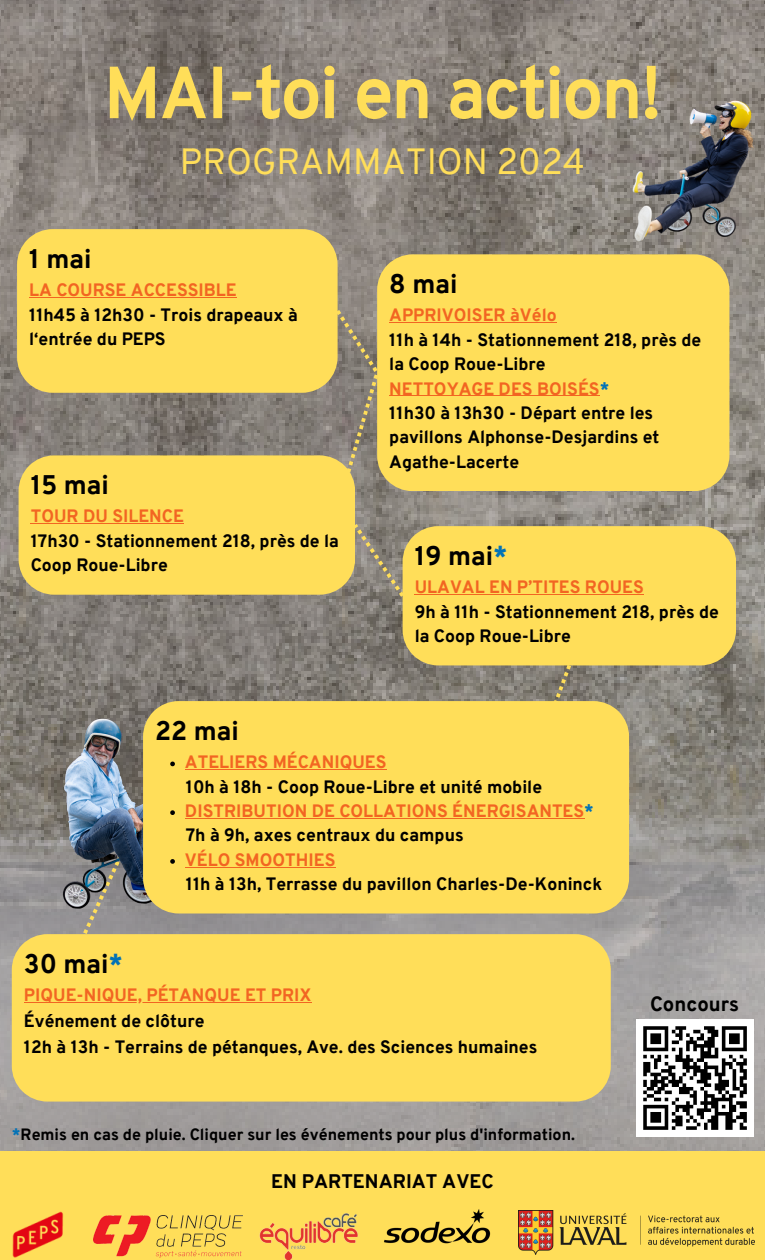
<style>
.page{position:relative;width:765px;height:1260px;background:#fff}
.page>*{position:absolute;margin:0;border:0;box-sizing:border-box;transform-origin:0 0}
.t1{font:69.75px "Overpass";color:#ffde59}
.t2{font:35.62px "Overpass";color:#ffde59}
.t3{font:800 26.25px "Overpass";color:#000}
.t4{font:800 20.12px "Overpass";color:#000}
.t5{font:800 19.12px "Overpass";color:#000}
.t6{font:800 17.5px/24.4px "Overpass";color:#000}
.t7{font:800 17.5px "Overpass";color:#f26522}
.t8{font:800 16px "Overpass";color:#000}
.s1{color:#f26522}
.s2{color:#0272b6}
</style>
<div class="page">
<img style="left:0;top:0;width:765px;height:1151px">
<div style="left:17px;top:229px;width:320px;height:164px;background:#ffde59"></div>
<hr style="left:29px;top:297px;width:208px;height:1px;background:#f26522">
<div style="left:12px;top:934px;width:599px;height:168px;background:#ffde59"></div>
<hr style="left:24px;top:1002px;width:288px;height:1px;background:#f26522">
<div style="left:403px;top:526px;width:333px;height:139px;background:#ffde59"></div>
<hr style="left:415px;top:594px;width:229px;height:1px;background:#f26522">
<div style="left:19px;top:455px;width:309px;height:140px;background:#ffde59"></div>
<hr style="left:31px;top:523px;width:153px;height:1px;background:#f26522">
<div style="left:377px;top:254px;width:352px;height:237px;background:#ffde59"></div>
<hr style="left:389px;top:322px;width:117px;height:1px;background:#f26522">
<hr style="left:506px;top:322px;width:51px;height:1px;background:#f26522">
<hr style="left:389px;top:395px;width:211px;height:1px;background:#f26522">
<svg style="left:328px;top:310px;width:76px;height:287px"></svg>
<svg style="left:530px;top:665px;width:41px;height:36px"></svg>
<svg style="left:75px;top:930px;width:70px;height:22px"></svg>
<img style="left:2px;top:663px;width:401px;height:267px">
<div style="left:143px;top:701px;width:486px;height:213px;background:#ffde59"></div>
<svg style="left:170px;top:762px;width:5px;height:4px"></svg>
<hr style="left:185px;top:769px;width:202px;height:1px;background:#f26522">
<svg style="left:170px;top:810px;width:5px;height:5px"></svg>
<hr style="left:185px;top:818px;width:399px;height:1px;background:#f26522">
<svg style="left:170px;top:859px;width:5px;height:5px"></svg>
<hr style="left:185px;top:867px;width:150px;height:1px;background:#f26522">
<div style="left:0;top:1151px;width:765px;height:109px;background:#ffde59"></div>
<img style="left:518px;top:1210px;width:236px;height:44px">
<svg style="left:108px;top:57px;width:551px;height:67px"></svg>
<img style="left:469px;top:58px;width:296px;height:214px">
<div style="left:636px;top:1019px;width:118px;height:118px;background:#fff"></div>
<svg style="left:643px;top:1026px;width:104px;height:104px"></svg>
<img style="left:94px;top:1215px;width:132px;height:42px">
<img style="left:226px;top:1213px;width:132px;height:47px">
<img style="left:384px;top:1209px;width:107px;height:35px">
<img style="left:12px;top:1211px;width:52px;height:47px">
<h1 class="t1" style="left:104px;top:65px;width:558px">MAI-toi en action!</h1>
<h5 class="t2" style="left:180px;top:147px;width:406px">PROGRAMMATION 2024</h5>
<p class="t3" style="left:29px;top:248px;width:64px">1 mai</p>
<p class="t6" style="left:29px;top:280px;width:270px"><span class="s1">LA COURSE ACCESSIBLE<br></span>11h45 à 12h30 - Trois drapeaux à l‘entrée du PEPS</p>
<h6 class="t3" style="left:31px;top:475px;width:80px">15 mai</h6>
<h6 class="t6" style="left:31px;top:506px;width:310px"><span class="s1">TOUR DU SILENCE<br></span>17h30 - Stationnement 218, près de la<br>Coop Roue-Libre</h6>
<h6 class="t3" style="left:389px;top:274px;width:70px">8 mai</h6>
<h6 class="t6" style="left:389px;top:305px;width:314px"><span class="s1">APPRIVOISER àVélo<br></span>11h à 14h - Stationnement 218, près de la Coop Roue-Libre<br><span class="s1">NETTOYAGE DES BOISÉS</span><span class="s2">*<br></span>11h30 à 13h30 - Départ entre les pavillons Alphonse-Desjardins et<br>Agathe-Lacerte</h6>
<h6 class="t3" style="left:415px;top:545px;width:94px">19 mai<span class="s2">*</span></h6>
<h6 class="t6" style="left:415px;top:577px;width:306px"><span class="s1">ULAVAL EN P’TITES ROUES<br></span>9h à 11h - Stationnement 218, près de la Coop Roue-Libre</h6>
<h3 class="t3" style="left:155px;top:720px;width:85px">22 mai</h3>
<p class="t7" style="left:185px;top:755px;width:203px">ATELIERS MÉCANIQUES</p>
<h6 class="t6" style="left:186px;top:776px;width:358px">10h à 18h - Coop Roue-Libre et unité mobile</h6>
<p class="t7" style="left:185px;top:804px;width:410px">DISTRIBUTION DE COLLATIONS ÉNERGISANTES<span class="s2">*</span></p>
<h6 class="t6" style="left:186px;top:825px;width:279px">7h à 9h, axes centraux du campus</h6>
<p class="t7" style="left:185px;top:853px;width:152px">VÉLO SMOOTHIES</p>
<h6 class="t6" style="left:186px;top:873px;width:418px">11h à 13h, Terrasse du pavillon Charles-De-Koninck</h6>
<h2 class="t3" style="left:24px;top:953px;width:101px">30 mai<span class="s2">*</span></h2>
<h6 class="t6" style="left:24px;top:984px;width:515px;line-height:25.8px"><span class="s1">PIQUE-NIQUE, PÉTANQUE ET PRIX<br></span>Événement de clôture<br>12h à 13h - Terrains de pétanques, Ave. des Sciences humaines</h6>
<p class="t8" style="left:12px;top:1128px;width:565px"><span class="s2">*</span>Remis en cas de pluie. Cliquer sur les événements pour plus d'information.</p>
<p class="t5" style="left:271px;top:1174px;width:224px">EN PARTENARIAT AVEC</p>
<p class="t4" style="left:650px;top:996px;width:91px">Concours</p>
</div>
